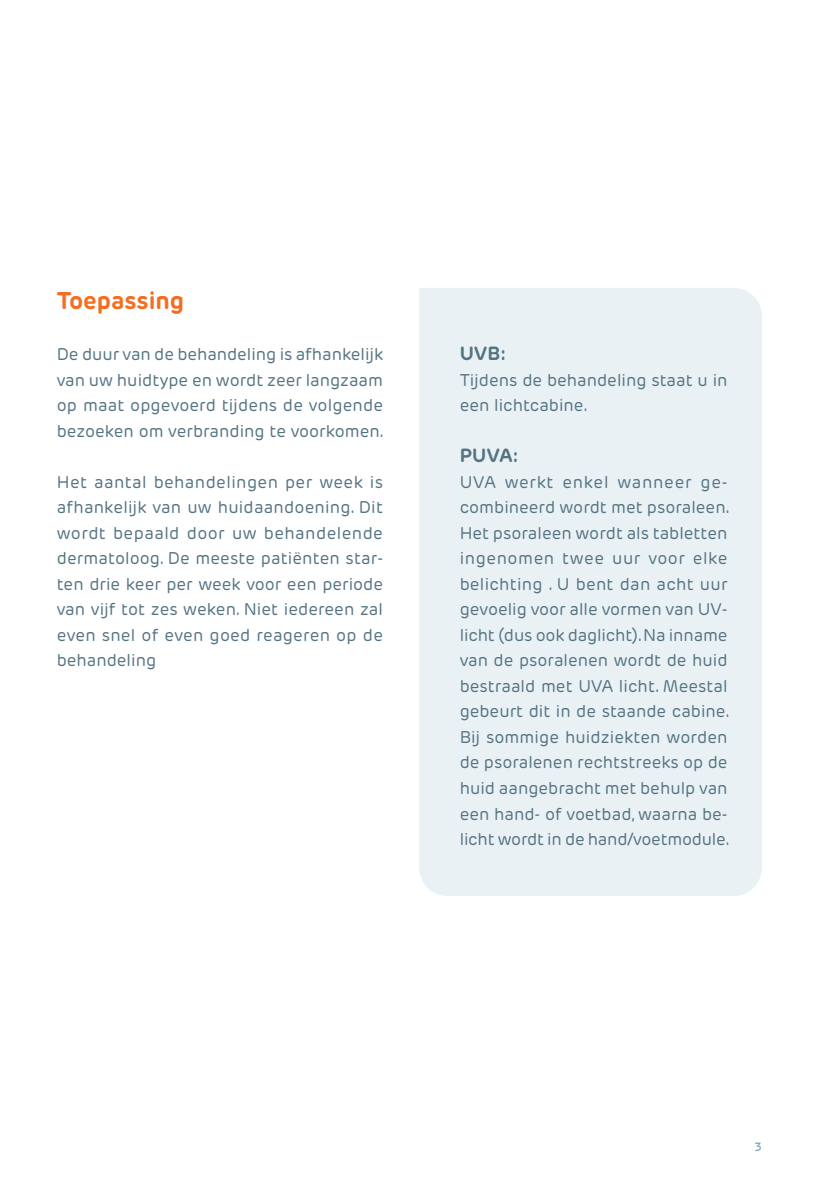
<style>
.page{position:relative;width:840px;height:1191px;background:#fff}
.page>*{position:absolute;margin:0;border:0;box-sizing:border-box;transform-origin:0 0}
.TITEL_N2{font:700 24px "Rubrik New";color:#f36e21}
.TITEL_N3{font:700 19px "Rubrik New";letter-spacing:.015em;color:#557482}
.BROODTEKST{font:17px/25.6px "Rubrik New";color:#557482;text-align:justify}
.t1{font:600 12px "Rubrik New";color:#7fa8bc}
</style>
<div class="page">
<div style="left:419px;top:288px;width:342px;height:608px;background:#eaf1f5"></div>
<p class="TITEL_N2" style="left:57px;top:286px;width:129px">Toepassing</p>
<p class="BROODTEKST" style="left:57px;top:342px;width:328px">De duur van de behandeling is afhankelijk van uw huidtype en wordt zeer langzaam op maat opgevoerd tijdens de volgende bezoeken om verbranding te voorkomen.</p>
<p class="BROODTEKST" style="left:57px;top:469px;width:328px">Het aantal behandelingen per week is afhankelijk van uw huidaandoening. Dit wordt bepaald door uw behandelende dermatoloog. De meeste patiënten star&shy;ten drie keer per week voor een periode van vijf tot zes weken. Niet iedereen zal even snel of even goed reageren op de behandeling</p>
<p class="TITEL_N3" style="left:459px;top:342px;width:47px">UVB:</p>
<p class="BROODTEKST" style="left:459px;top:367px;width:269px">Tijdens de behandeling staat u in een lichtcabine.</p>
<p class="TITEL_N3" style="left:459px;top:444px;width:60px">PUVA:</p>
<p class="BROODTEKST" style="left:459px;top:469px;width:271px">UVA werkt enkel wanneer ge&shy;combineerd wordt met psoraleen.<br>Het psoraleen wordt als tabletten ingenomen twee uur voor elke belichting . U bent dan acht uur gevoelig voor alle vormen van UV&shy;licht (dus ook daglicht). Na inname van de psoralenen wordt de huid bestraald met UVA licht. Meestal gebeurt dit in de staande cabine.<br>Bij sommige huidziekten worden de psoralenen rechtstreeks op de huid aangebracht met behulp van een hand- of voetbad, waarna be&shy;licht wordt in de hand/voetmodule.</p>
<p class="t1" style="left:754px;top:1139px;width:9px">3</p>
</div>
